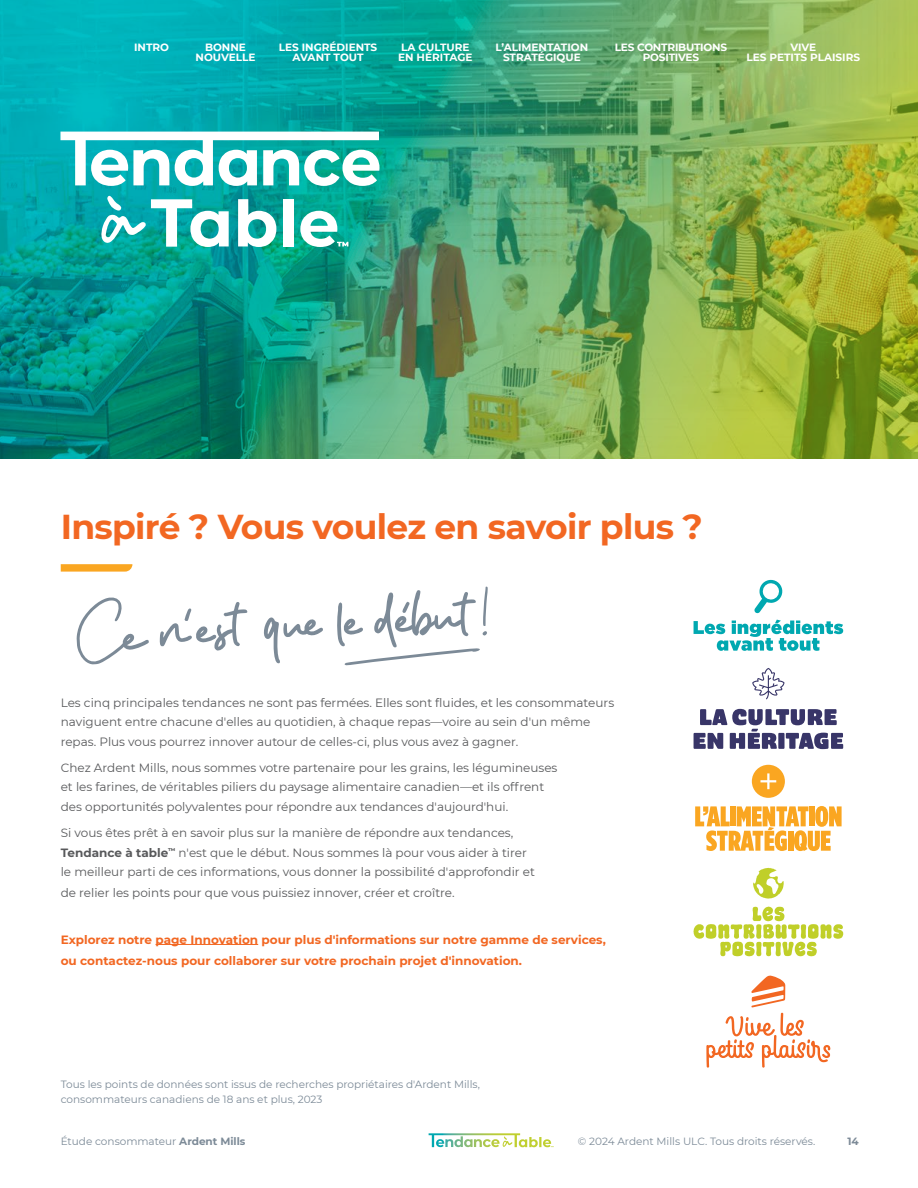
<style>
.page{position:relative;width:918px;height:1188px;background:#fff}
.page>*{position:absolute;margin:0;border:0;box-sizing:border-box;transform-origin:0 0}
.t1{font:700 34.5px "Montserrat";letter-spacing:-.02em;color:#f26722}
.t2{font:12px/19.5px "Montserrat";color:#58595b}
.t3{font:700 12px/21px "Montserrat";color:#f26722}
.t4{font:10.5px/15.6px "Montserrat";color:#7c8a97}
.t5{font:700 10.5px/10.5px "Montserrat";color:#fff;text-align:center}
.t6{font:700 10.5px/10.5px "Montserrat";letter-spacing:-.02em;color:#fff;text-align:center}
.t7{font:700 10.5px "Montserrat";color:#7c8a97}
.s1{font-weight:700}
</style>
<div class="page">
<img style="left:0;top:0;width:918px;height:459px">
<svg style="left:61px;top:564px;width:71px;height:8px"></svg>
<hr style="left:156px;top:944px;width:102px;height:1px;background:#f26722">
<svg style="left:752px;top:668px;width:33px;height:31px"></svg>
<svg style="left:694px;top:709px;width:149px;height:40px"></svg>
<svg style="left:706px;top:976px;width:125px;height:92px"></svg>
<svg style="left:753px;top:868px;width:31px;height:31px"></svg>
<svg style="left:694px;top:907px;width:149px;height:49px"></svg>
<svg style="left:752px;top:765px;width:33px;height:33px"></svg>
<svg style="left:695px;top:806px;width:147px;height:45px"></svg>
<svg style="left:76px;top:597px;width:73px;height:67px"></svg>
<svg style="left:160px;top:602px;width:88px;height:49px"></svg>
<svg style="left:263px;top:617px;width:60px;height:47px"></svg>
<svg style="left:337px;top:586px;width:151px;height:79px"></svg>
<svg style="left:754px;top:580px;width:29px;height:34px"></svg>
<svg style="left:694px;top:620px;width:149px;height:31px"></svg>
<div style="left:283px;top:199px;width:10px;height:47px;background:#fff"></div>
<svg style="left:238px;top:199px;width:38px;height:48px"></svg>
<svg style="left:300px;top:211px;width:48px;height:36px"></svg>
<svg style="left:100px;top:195px;width:129px;height:52px"></svg>
<svg style="left:60px;top:132px;width:320px;height:54px"></svg>
<svg style="left:429px;top:1133px;width:125px;height:14px"></svg>
<p class="t5" style="left:134px;top:41px;width:36px">INTRO</p>
<p class="t5" style="left:279px;top:41px;width:100px">LES INGRÉDIENTS<br>AVANT TOUT</p>
<p class="t5" style="left:398px;top:41px;width:76px;text-align:left">LA CULTURE<br>EN HÉRITAGE</p>
<p class="t5" style="left:496px;top:41px;width:94px">L’ALIMENTATION<br>STRATÉGIQUE</p>
<p class="t6" style="left:615px;top:41px;width:114px">LES CONTRIBUTIONS<br>POSITIVES</p>
<p class="t5" style="left:746px;top:41px;width:115px">VIVE<br>LES PETITS PLAISIRS</p>
<p class="t5" style="left:196px;top:41px;width:62px">BONNE<br>NOUVELLE</p>
<h1 class="t1" style="left:61px;top:502px;width:644px">Inspiré ? Vous voulez en savoir plus ?</h1>
<p class="t2" style="left:61px;top:692px;width:555px">Les cinq principales tendances ne sont pas fermées. Elles sont fluides, et les consommateurs naviguent entre chacune d'elles au quotidien, à chaque repas—voire au sein d'un même repas. Plus vous pourrez innover autour de celles-ci, plus vous avez à gagner.</p>
<p class="t2" style="left:61px;top:757px;width:498px">Chez Ardent Mills, nous sommes votre partenaire pour les grains, les légumineuses et les farines, de véritables piliers du paysage alimentaire canadien—et ils offrent des opportunités polyvalentes pour répondre aux tendances d'aujourd'hui.</p>
<p class="t2" style="left:61px;top:823px;width:476px">Si vous êtes prêt à en savoir plus sur la manière de répondre aux tendances,<br><span class="s1">Tendance à table</span><sup>™</sup> n'est que le début. Nous sommes là pour vous aider à tirer le meilleur parti de ces informations, vous donner la possibilité d'approfondir et</p>
<p class="t2" style="left:61px;top:883px;width:395px">de relier les points pour que vous puissiez innover, créer et croître.</p>
<p class="t3" style="left:61px;top:928px;width:547px">Explorez notre page Innovation pour plus d'informations sur notre gamme de services, ou contactez-nous pour collaborer sur votre prochain projet d'innovation.</p>
<p class="t4" style="left:61px;top:1076px;width:421px">Tous les points de données sont issus de recherches propriétaires d'Ardent Mills, consommateurs canadiens de 18 ans et plus, 2023</p>
<p class="t4" style="left:61px;top:1133px;width:186px">Étude consommateur <span class="s1">Ardent Mills</span></p>
<p class="t4" style="left:578px;top:1133px;width:239px">© 2024 Ardent Mills ULC. Tous droits réservés.</p>
<p class="t7" style="left:848px;top:1134px;width:13px">14</p>
</div>
